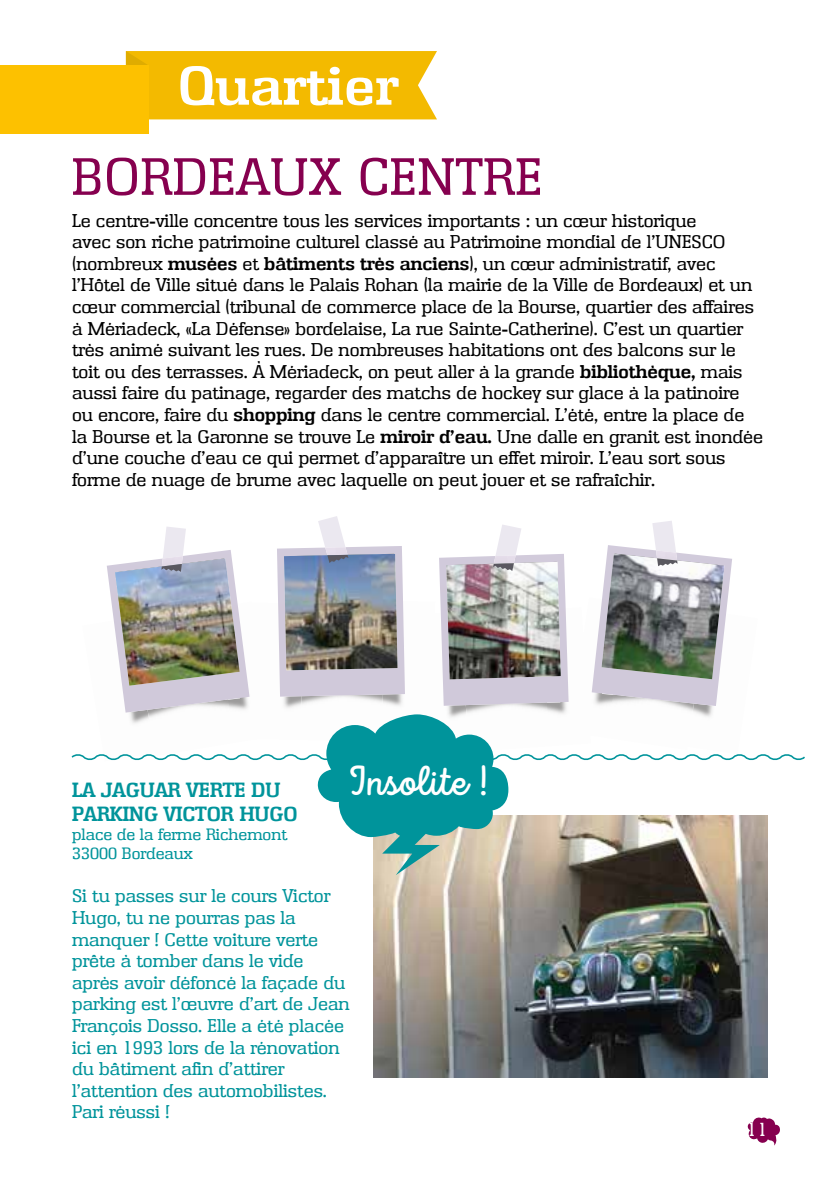
<style>
.page{position:relative;width:840px;height:1191px;background:#fff}
.page>*{position:absolute;margin:0;border:0;box-sizing:border-box;transform-origin:0 0}
.t1{font:600 52.6px "Enschede";letter-spacing:.02em;color:#fff}
.t2{font:50.8px "Enschede";letter-spacing:.02em;color:#86004f}
.t3{font:500 41.6px "Intro Script Demo";color:#fff}
.t4{font:600 20px/24px "Enschede";color:#00949b}
.t5{font:18.4px "Enschede";color:#fff}
.t6{font:18px/21.6px "Enschede";color:#000}
.t7{font:18px/21.6px "Enschede";color:#00949b}
.t8{font:16px/19.2px "Enschede";color:#00949b}
.s1{font-weight:600}
</style>
<div class="page">
<svg style="left:747px;top:1117px;width:33px;height:28px"></svg>
<img style="left:373px;top:875px;width:394px;height:202px">
<img style="left:71px;top:516px;width:734px;height:359px">
<svg style="left:126px;top:51px;width:311px;height:82px"></svg>
<div style="left:0;top:65px;width:148px;height:68px;background:#fdc100"></div>
<h1 class="t1" style="left:178px;top:55px;width:221px">Quartier</h1>
<h2 class="t2" style="left:72px;top:147px;width:471px">BORDEAUX CENTRE</h2>
<p class="t6" style="left:72px;top:209px;width:692px">Le centre-ville concentre tous les services importants : un cœur historique<br>avec son riche patrimoine culturel classé au Patrimoine mondial de l’UNESCO (nombreux <span class="s1">musées</span> et <span class="s1">bâtiments très anciens</span>), un cœur administratif, avec l’Hôtel de Ville situé dans le Palais Rohan (la mairie de la Ville de Bordeaux) et un cœur commercial (tribunal de commerce place de la Bourse, quartier des affaires à Mériadeck, «La Défense» bordelaise, La rue Sainte-Catherine). C’est un quartier très animé suivant les rues. De nombreuses habitations ont des balcons sur le toit ou des terrasses. À Mériadeck, on peut aller à la grande <span class="s1">bibliothèque,</span> mais aussi faire du patinage, regarder des matchs de hockey sur glace à la patinoire ou encore, faire du <span class="s1">shopping</span> dans le centre commercial. L’été, entre la place de la Bourse et la Garonne se trouve Le <span class="s1">miroir d’eau.</span> Une dalle en granit est inondée d’une couche d’eau ce qui permet d’apparaître un effet miroir. L’eau sort sous forme de nuage de brume avec laquelle on peut jouer et se rafraîchir.</p>
<h3 class="t3" style="left:346px;top:757px;width:143px">Insolite !</h3>
<p class="t4" style="left:72px;top:777px;width:227px">LA JAGUAR VERTE DU<br>PARKING VICTOR HUGO</p>
<p class="t8" style="left:72px;top:824px;width:216px">place de la ferme Richemont<br>33000 Bordeaux</p>
<p class="t7" style="left:72px;top:885px;width:279px">Si tu passes sur le cours Victor<br>Hugo, tu ne pourras pas la manquer ! Cette voiture verte prête à tomber dans le vide après avoir défoncé la façade du parking est l’œuvre d’art de Jean<br>François Dosso. Elle a été placée ici en 1993 lors de la rénovation du bâtiment afin d’attirer l’attention des automobilistes.<br>Pari réussi !</p>
<p class="t5" style="left:746px;top:1118px;width:23px">11</p>
</div>
